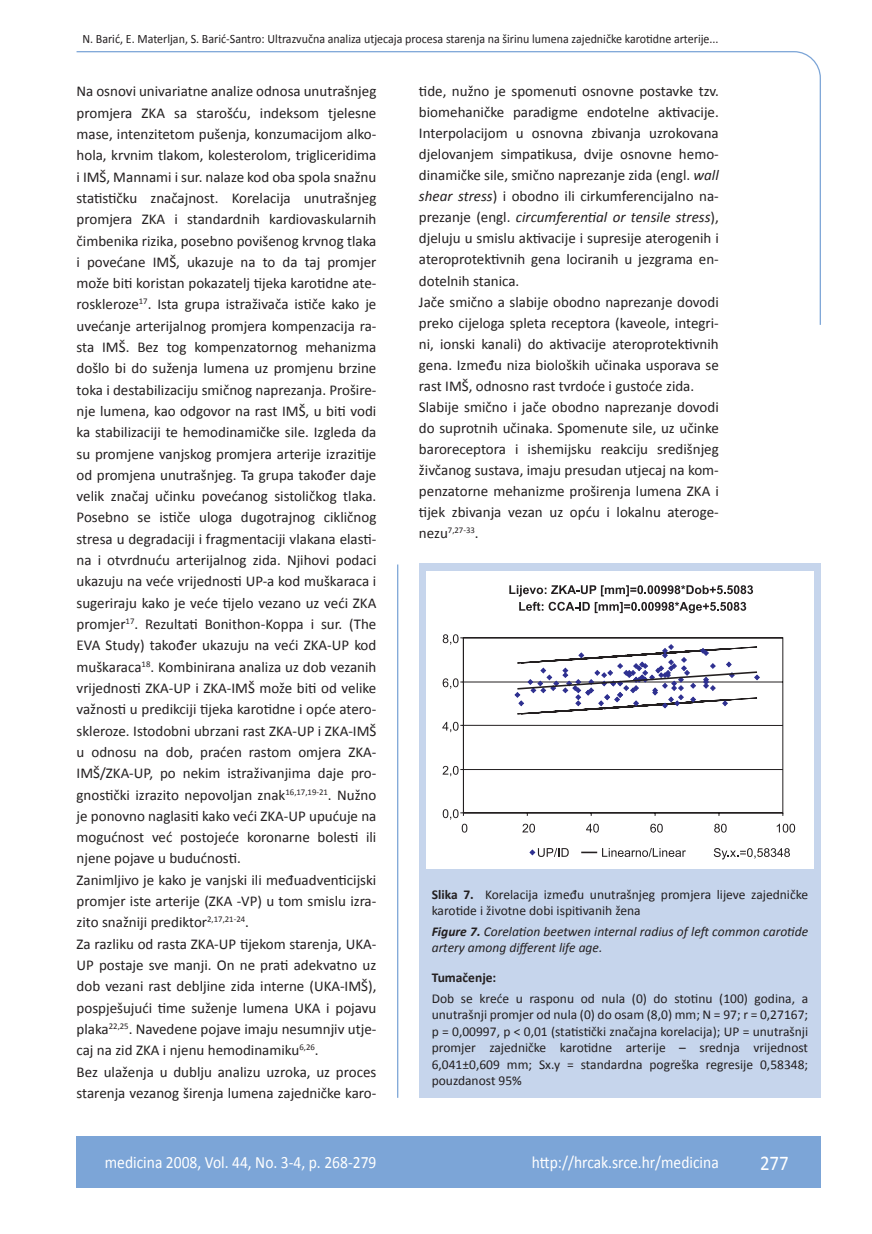
<style>
.page{position:relative;width:872px;height:1234px;background:#fff}
.page>*{position:absolute;margin:0;border:0;box-sizing:border-box;transform-origin:0 0}
.t1{font:21px "Calibri";color:#fff;scale:.9 1}
.t2{font:17.25px "Calibri";color:#fff;scale:.9 1}
.osnovni_tekst{font:15px/21.3px "Calibri";color:#231f20;text-align:justify}
.potpis_slika{font:13.5px/16.5px "Calibri";color:#231f20}
.potpis_slika-2{font:italic 13.5px/16.5px "Calibri";color:#231f20}
.potpis_slika-3{font:700 13.5px "Calibri";color:#231f20}
.glava{font:12.75px "Calibri";color:#231f20;scale:.94 1}
.osnovni_tekst-2{font:8.7px "Calibri";color:#231f20}
.s1{font-style:italic}
.s2{font-size:15px}
.s3{font-weight:700}
</style>
<div class="page">
<div style="left:419px;top:563px;width:402px;height:534px;background:#c6d5ec"></div>
<div style="left:426px;top:571px;width:388px;height:298px;background:#fff"></div>
<svg style="left:460px;top:637px;width:323px;height:178px"></svg>
<svg style="left:514px;top:643px;width:246px;height:65px"></svg>
<svg style="left:509px;top:585px;width:244px;height:28px"></svg>
<svg style="left:442px;top:765px;width:16px;height:11px"></svg>
<svg style="left:442px;top:721px;width:16px;height:11px"></svg>
<svg style="left:443px;top:678px;width:15px;height:10px"></svg>
<svg style="left:443px;top:634px;width:15px;height:10px"></svg>
<svg style="left:443px;top:809px;width:24px;height:23px"></svg>
<svg style="left:522px;top:823px;width:13px;height:9px"></svg>
<svg style="left:586px;top:823px;width:13px;height:9px"></svg>
<svg style="left:650px;top:823px;width:13px;height:9px"></svg>
<svg style="left:714px;top:823px;width:12px;height:9px"></svg>
<svg style="left:776px;top:823px;width:19px;height:9px"></svg>
<svg style="left:529px;top:848px;width:40px;height:8px"></svg>
<svg style="left:581px;top:848px;width:105px;height:8px"></svg>
<svg style="left:714px;top:848px;width:76px;height:11px"></svg>
<svg style="left:76px;top:51px;width:745px;height:274px"></svg>
<hr style="left:397px;top:564px;width:1px;height:533px;background:#7ca5d7">
<div style="left:77px;top:1135px;width:744px;height:51px;background:#7ca5d7"></div>
<p class="glava" style="left:82px;top:30px;width:678px">N. Barić, E. Materljan, S. Barić-Santro: Ultrazvučna analiza utjecaja procesa starenja na širinu lumena zajedničke karotidne arterije...</p>
<p class="osnovni_tekst" style="left:77px;top:80px;width:301px">Na osnovi univariatne analize odnosa unutrašnjeg promjera ZKA sa starošću, indeksom tjelesne mase, intenzitetom pušenja, konzumacijom alko&shy;hola, krvnim tlakom, kolesterolom, trigliceridima i IMŠ, Mannami i sur. nalaze kod oba spola snažnu statističku značajnost. Korelacija unutrašnjeg promjera ZKA i standardnih kardiovaskularnih čimbenika rizika, posebno povišenog krvnog tlaka i povećane IMŠ, ukazuje na to da taj promjer može biti koristan pokazatelj tijeka karotidne ate&shy;roskleroze<sup>17</sup>. Ista grupa istraživača ističe kako je uvećanje arterijalnog promjera kompenzacija ra&shy;sta IMŠ. Bez tog kompenzatornog mehanizma došlo bi do suženja lumena uz promjenu brzine toka i destabilizaciju smičnog naprezanja. Prošire&shy;nje lumena, kao odgovor na rast IMŠ, u biti vodi ka stabilizaciji te hemodinamičke sile. Izgleda da su promjene vanjskog promjera arterije izrazitije od promjena unutrašnjeg. Ta grupa također daje velik značaj učinku povećanog sistoličkog tlaka.<br>Posebno se ističe uloga dugotrajnog cikličnog stresa u degradaciji i fragmentaciji vlakana elasti&shy;na i otvrdnuću arterijalnog zida. Njihovi podaci ukazuju na veće vrijednosti UP-a kod muškaraca i sugeriraju kako je veće tijelo vezano uz veći ZKA promjer<sup>17</sup>. Rezultati Bonithon-Koppa i sur. (The EVA Study) također ukazuju na veći ZKA-UP kod muškaraca<sup>18</sup>. Kombinirana analiza uz dob vezanih vrijednosti ZKA-UP i ZKA-IMŠ može biti od velike važnosti u predikciji tijeka karotidne i opće atero&shy;skleroze. Istodobni ubrzani rast ZKA-UP i ZKA-IMŠ u odnosu na dob, praćen rastom omjera ZKA-IMŠ/ZKA-UP, po nekim istraživanjima daje pro&shy;gnostički izrazito nepovoljan znak<sup>16,17,19-21</sup>. Nužno je ponovno naglasiti kako veći ZKA-UP upućuje na mogućnost već postojeće koronarne bolesti ili njene pojave u budućnosti.</p>
<p class="osnovni_tekst" style="left:77px;top:868px;width:301px">Zanimljivo je kako je vanjski ili međuadventicijski promjer iste arterije (ZKA -VP) u tom smislu izra&shy;zito snažniji prediktor<sup>2,17,21-24</sup>.</p>
<p class="osnovni_tekst" style="left:77px;top:932px;width:301px">Za razliku od rasta ZKA-UP tijekom starenja, UKA-UP postaje sve manji. On ne prati adekvatno uz dob vezani rast debljine zida interne (UKA-IMŠ), pospješujući time suženje lumena UKA i pojavu plaka<sup>22,25</sup>. Navedene pojave imaju nesumnjiv utje&shy;caj na zid ZKA i njenu hemodinamiku<sup>6,26</sup>.</p>
<p class="osnovni_tekst" style="left:77px;top:1059px;width:301px">Bez ulaženja u dublju analizu uzroka, uz proces starenja vezanog širenja lumena zajedničke karo-</p>
<p class="osnovni_tekst" style="left:419px;top:80px;width:301px">tide, nužno je spomenuti osnovne postavke tzv. biomehaničke paradigme endotelne aktivacije.<br>Interpolacijom u osnovna zbivanja uzrokovana djelovanjem simpatikusa, dvije osnovne hemo&shy;dinamičke sile, smično naprezanje zida (engl. <span class="s1">wall shear stress</span>) i obodno ili cirkumferencijalno na&shy;prezanje (engl. <span class="s1">circumferential or tensile stress</span>), djeluju u smislu aktivacije i supresije aterogenih i ateroprotektivnih gena lociranih u jezgrama en&shy;dotelnih stanica.</p>
<p class="osnovni_tekst" style="left:419px;top:290px;width:301px">Jače smično a slabije obodno naprezanje dovodi preko cijeloga spleta receptora (kaveole, integri&shy;ni, ionski kanali) do aktivacije ateroprotektivnih gena. Između niza bioloških učinaka usporava se rast IMŠ, odnosno rast tvrdoće i gustoće zida.</p>
<p class="osnovni_tekst" style="left:419px;top:395px;width:301px">Slabije smično i jače obodno naprezanje dovodi do suprotnih učinaka. Spomenute sile, uz učinke baroreceptora i ishemijsku reakciju središnjeg živčanog sustava, imaju presudan utjecaj na kom&shy;penzatorne mehanizme proširenja lumena ZKA i tijek zbivanja vezan uz opću i lokalnu ateroge-</p>
<p class="osnovni_tekst-2" style="left:419px;top:524px;width:61px"><span class="s2">nezu</span>7,27-33<span class="s2">.</span></p>
<p class="potpis_slika" style="left:432px;top:885px;width:378px"><span class="s3">Slika 7.</span> Korelacija između unutrašnjeg promjera lijeve zajedničke karotide i životne dobi ispitivanih žena</p>
<p class="potpis_slika-2" style="left:432px;top:922px;width:378px"><span class="s3">Figure 7.</span> Corelation beetwen internal radius of left common carotide artery among different life age.</p>
<p class="potpis_slika-3" style="left:432px;top:968px;width:66px">Tumačenje:</p>
<p class="potpis_slika" style="left:432px;top:988px;width:378px;text-align:justify">Dob se kreće u rasponu od nula (0) do stotinu (100) godina, a unutrašnji promjer od nula (0) do osam (8,0) mm; N = 97; r = 0,27167; p = 0,00997, p &lt; 0,01 (statistički značajna korelacija); UP = unutrašnji promjer zajedničke karotidne arterije – srednja vrijednost 6,041±0,609 mm; Sx.y = standardna pogreška regresije 0,58348; pouzdanost 95%</p>
<p class="t2" style="left:105px;top:1151px;width:303px">medicina 2008, Vol. 44, No. 3-4, p. 268-279</p>
<p class="t2" style="left:532px;top:1151px;width:209px">http://hrcak.srce.hr/medicina</p>
<p class="t1" style="left:760px;top:1149px;width:33px">277</p>
</div>
